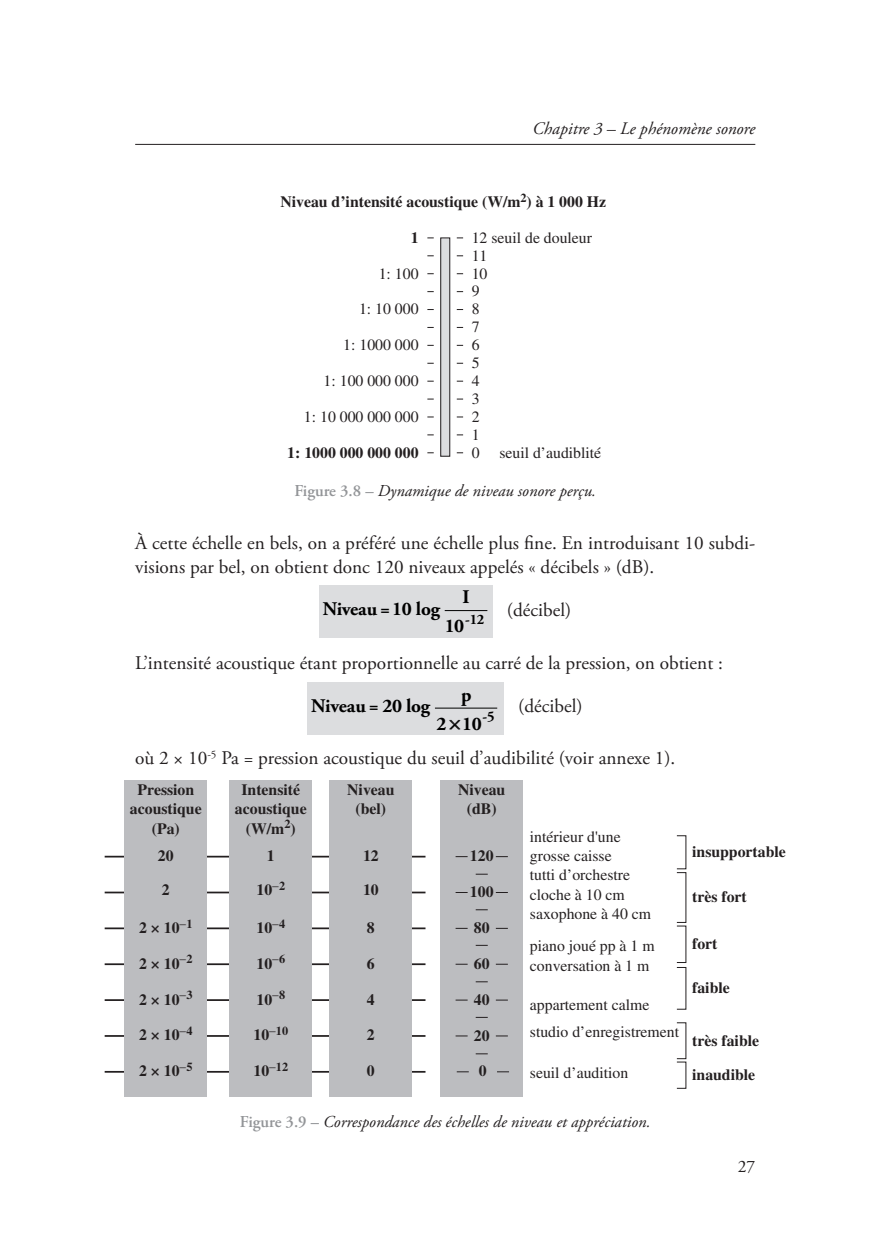
<style>
.page{position:relative;width:893px;height:1241px;background:#fff}
.page>*{position:absolute;margin:0;border:0;box-sizing:border-box;transform-origin:0 0}
.TexteCourant{font:19.25px/23.6px "Adobe Garamond Pro";color:#231f20}
.t1{font:700 19.25px/29.4px "Adobe Garamond Pro";letter-spacing:-.02em;color:#000;text-align:center}
.t2{font:italic 17.5px "Adobe Garamond Pro";color:#231f20}
.t3{font:17.5px "Adobe Garamond Pro";color:#231f20}
.FigureNumero{font:italic 16.62px "Adobe Garamond Pro";color:#231f20}
.t4{font:700 15.75px/19.2px "Times";color:#231f20;text-align:center}
.t5{font:15.75px/19.2px "Times";color:#231f20}
.t6{font:700 14.35px "Adobe Garamond Pro";color:#000}
.s1{font-weight:600;font-style:normal;color:#939598}
.s2{font-size:19.25px}
</style>
<div class="page">
<hr style="left:135px;top:144px;width:620px;height:1px;background:#231f20">
<div style="left:441px;top:238px;width:9px;height:218px;background:#dcdddf"></div>
<div style="left:440px;top:237px;width:10px;height:219px;border:1px solid #231f20"></div>
<div style="left:319px;top:585px;width:173px;height:52px;background:#dcdddf"></div>
<hr style="left:445px;top:610px;width:42px;height:1px;background:#000">
<div style="left:308px;top:682px;width:196px;height:53px;background:#dcdddf"></div>
<hr style="left:435px;top:707px;width:62px;height:1px;background:#000">
<hr style="left:105px;top:855px;width:320px;height:2px;background:#231f20">
<hr style="left:105px;top:891px;width:320px;height:2px;background:#231f20">
<hr style="left:105px;top:927px;width:320px;height:2px;background:#231f20">
<hr style="left:105px;top:963px;width:320px;height:1px;background:#231f20">
<hr style="left:105px;top:999px;width:320px;height:1px;background:#231f20">
<hr style="left:105px;top:1034px;width:320px;height:2px;background:#231f20">
<hr style="left:105px;top:1070px;width:320px;height:2px;background:#231f20">
<div style="left:125px;top:780px;width:82px;height:317px;background:#bcbdc0"></div>
<div style="left:230px;top:780px;width:82px;height:317px;background:#bcbdc0"></div>
<div style="left:330px;top:780px;width:82px;height:317px;background:#bcbdc0"></div>
<div style="left:441px;top:780px;width:82px;height:317px;background:#bcbdc0"></div>
<svg style="left:456px;top:856px;width:12px;height:1px"></svg>
<svg style="left:496px;top:856px;width:12px;height:1px"></svg>
<svg style="left:476px;top:873px;width:12px;height:1px"></svg>
<svg style="left:476px;top:909px;width:12px;height:1px"></svg>
<svg style="left:456px;top:927px;width:12px;height:1px"></svg>
<svg style="left:496px;top:927px;width:12px;height:1px"></svg>
<svg style="left:476px;top:944px;width:12px;height:1px"></svg>
<svg style="left:456px;top:963px;width:12px;height:1px"></svg>
<svg style="left:496px;top:963px;width:12px;height:1px"></svg>
<svg style="left:476px;top:981px;width:12px;height:1px"></svg>
<svg style="left:456px;top:999px;width:12px;height:1px"></svg>
<svg style="left:496px;top:999px;width:12px;height:1px"></svg>
<svg style="left:476px;top:1016px;width:12px;height:1px"></svg>
<svg style="left:456px;top:1035px;width:12px;height:1px"></svg>
<svg style="left:496px;top:1035px;width:12px;height:1px"></svg>
<svg style="left:476px;top:1053px;width:12px;height:1px"></svg>
<svg style="left:457px;top:1071px;width:12px;height:1px"></svg>
<svg style="left:497px;top:1071px;width:12px;height:1px"></svg>
<svg style="left:676px;top:835px;width:11px;height:253px"></svg>
<p class="t2" style="left:533px;top:118px;width:224px">Chapitre 3 – Le phénomène sonore</p>
<p class="t4" style="left:280px;top:192px;width:327px">Niveau d’intensité acoustique (W/m<sup>2</sup>) à 1 000 Hz</p>
<p class="t5" style="left:472px;top:245px;width:17px">11</p>
<p class="t5" style="left:379px;top:263px;width:41px">1: 100</p>
<p class="t5" style="left:472px;top:264px;width:17px;line-height:17.8px">10<br>9</p>
<p class="t5" style="left:359px;top:299px;width:61px">1: 10 000</p>
<p class="t5" style="left:472px;top:300px;width:9px;line-height:17.8px">8<br>7</p>
<p class="t5" style="left:343px;top:335px;width:77px">1: 1000 000</p>
<p class="t5" style="left:472px;top:335px;width:9px">6</p>
<p class="t5" style="left:324px;top:371px;width:96px">1: 100 000 000</p>
<p class="t5" style="left:472px;top:371px;width:9px">4</p>
<p class="t5" style="left:304px;top:407px;width:116px">1: 10 000 000 000</p>
<p class="t5" style="left:472px;top:407px;width:9px;line-height:17.8px">2<br>1</p>
<p class="t4" style="left:411px;top:227px;width:9px">1</p>
<p class="t5" style="left:472px;top:228px;width:122px">12 seuil de douleur</p>
<p class="t5" style="left:472px;top:353px;width:9px">5</p>
<p class="t5" style="left:472px;top:389px;width:9px">3</p>
<p class="t4" style="left:287px;top:442px;width:133px">1: 1000 000 000 000</p>
<p class="t5" style="left:472px;top:442px;width:9px">0</p>
<p class="t5" style="left:499px;top:442px;width:103px">seuil d’audiblité</p>
<p class="FigureNumero" style="left:294px;top:480px;width:303px"><span class="s1">Figure 3.8 –</span> Dynamique de niveau sonore perçu.</p>
<p class="TexteCourant" style="left:135px;top:532px;width:622px">À cette échelle en bels, on a préféré une échelle plus fine. En introduisant 10 subdi&shy;visions par bel, on obtient donc 120 niveaux appelés « décibels » (dB).</p>
<p class="t1" style="left:323px;top:594px;width:119px">Niveau =10 log</p>
<p class="t1" style="left:462px;top:582px;width:9px">I</p>
<p class="t6" style="left:445px;top:610px;width:41px"><span class="s2">10</span>-12</p>
<p class="TexteCourant" style="left:507px;top:599px;width:66px">(décibel)</p>
<p class="TexteCourant" style="left:135px;top:651px;width:589px">L’intensité acoustique étant proportionnelle au carré de la pression, on obtient :</p>
<p class="t1" style="left:311px;top:692px;width:120px">Niveau = 20 log</p>
<p class="t1" style="left:436px;top:680px;width:60px">p<br>2 10<sup>-5</sup></p>
<p class="TexteCourant" style="left:518px;top:695px;width:66px">(décibel)</p>
<p class="TexteCourant" style="left:135px;top:747px;width:542px">où 2 × 10<sup>-5</sup> Pa = pression acoustique du seuil d’audibilité (voir annexe 1).</p>
<p class="t4" style="left:130px;top:779px;width:73px">Pression acoustique (Pa)</p>
<p class="t4" style="left:158px;top:838px;width:17px;line-height:33.8px;text-align:left">20<br>2</p>
<p class="t4" style="left:139px;top:917px;width:55px">2 × 10−<sup>1</sup></p>
<p class="t4" style="left:139px;top:953px;width:55px">2 × 10−<sup>2</sup></p>
<p class="t4" style="left:139px;top:989px;width:55px">2 × 10−<sup>3</sup></p>
<p class="t4" style="left:139px;top:1024px;width:55px">2 × 10−<sup>4</sup></p>
<p class="t4" style="left:139px;top:1060px;width:55px">2 × 10−<sup>5</sup></p>
<p class="t4" style="left:235px;top:779px;width:73px">Intensité acoustique (W/m<sup>2</sup>)</p>
<p class="t4" style="left:257px;top:838px;width:30px;line-height:33.8px">1<br>10−<sup>2</sup></p>
<p class="t4" style="left:257px;top:917px;width:30px">10−<sup>4</sup></p>
<p class="t4" style="left:257px;top:953px;width:30px">10−<sup>6</sup></p>
<p class="t4" style="left:257px;top:989px;width:30px">10−<sup>8</sup></p>
<p class="t4" style="left:253px;top:1024px;width:36px">10−<sup>10</sup></p>
<p class="t4" style="left:253px;top:1060px;width:36px">10−<sup>12</sup></p>
<p class="t4" style="left:347px;top:779px;width:49px">Niveau (bel)</p>
<p class="t4" style="left:363px;top:838px;width:17px;line-height:33.8px;text-align:left">12<br>10</p>
<p class="t4" style="left:367px;top:917px;width:9px">8</p>
<p class="t4" style="left:367px;top:953px;width:9px">6</p>
<p class="t4" style="left:367px;top:989px;width:9px">4</p>
<p class="t4" style="left:367px;top:1024px;width:9px">2</p>
<p class="t4" style="left:367px;top:1060px;width:9px">0</p>
<p class="t4" style="left:458px;top:779px;width:49px">Niveau (dB)</p>
<p class="t5" style="left:530px;top:826px;width:123px">intérieur d'une grosse caisse<br>tutti d’orchestre cloche à 10 cm saxophone à 40 cm</p>
<p class="t4" style="left:692px;top:841px;width:95px">insupportable</p>
<p class="t4" style="left:692px;top:887px;width:56px">très fort</p>
<p class="t4" style="left:470px;top:846px;width:25px">120</p>
<p class="t4" style="left:470px;top:881px;width:25px">100</p>
<p class="t4" style="left:474px;top:917px;width:17px">80</p>
<p class="t4" style="left:474px;top:953px;width:17px">60</p>
<p class="t4" style="left:474px;top:989px;width:17px">40</p>
<p class="t4" style="left:474px;top:1025px;width:17px">20</p>
<p class="t4" style="left:479px;top:1060px;width:9px">0</p>
<p class="t4" style="left:692px;top:933px;width:27px">fort</p>
<p class="t4" style="left:692px;top:977px;width:39px">faible</p>
<p class="t5" style="left:530px;top:936px;width:126px">piano joué pp à 1 m conversation à 1 m</p>
<p class="t5" style="left:530px;top:994px;width:121px">appartement calme</p>
<p class="t5" style="left:530px;top:1021px;width:151px">studio d’enregistrement</p>
<p class="t4" style="left:692px;top:1022px;width:68px;line-height:34.5px;text-align:left">très faible inaudible</p>
<p class="t5" style="left:530px;top:1062px;width:100px">seuil d’audition</p>
<p class="FigureNumero" style="left:240px;top:1111px;width:412px"><span class="s1">Figure 3.9 –</span> Correspondance des échelles de niveau et appréciation.</p>
<p class="t3" style="left:738px;top:1155px;width:19px">27</p>
</div>
